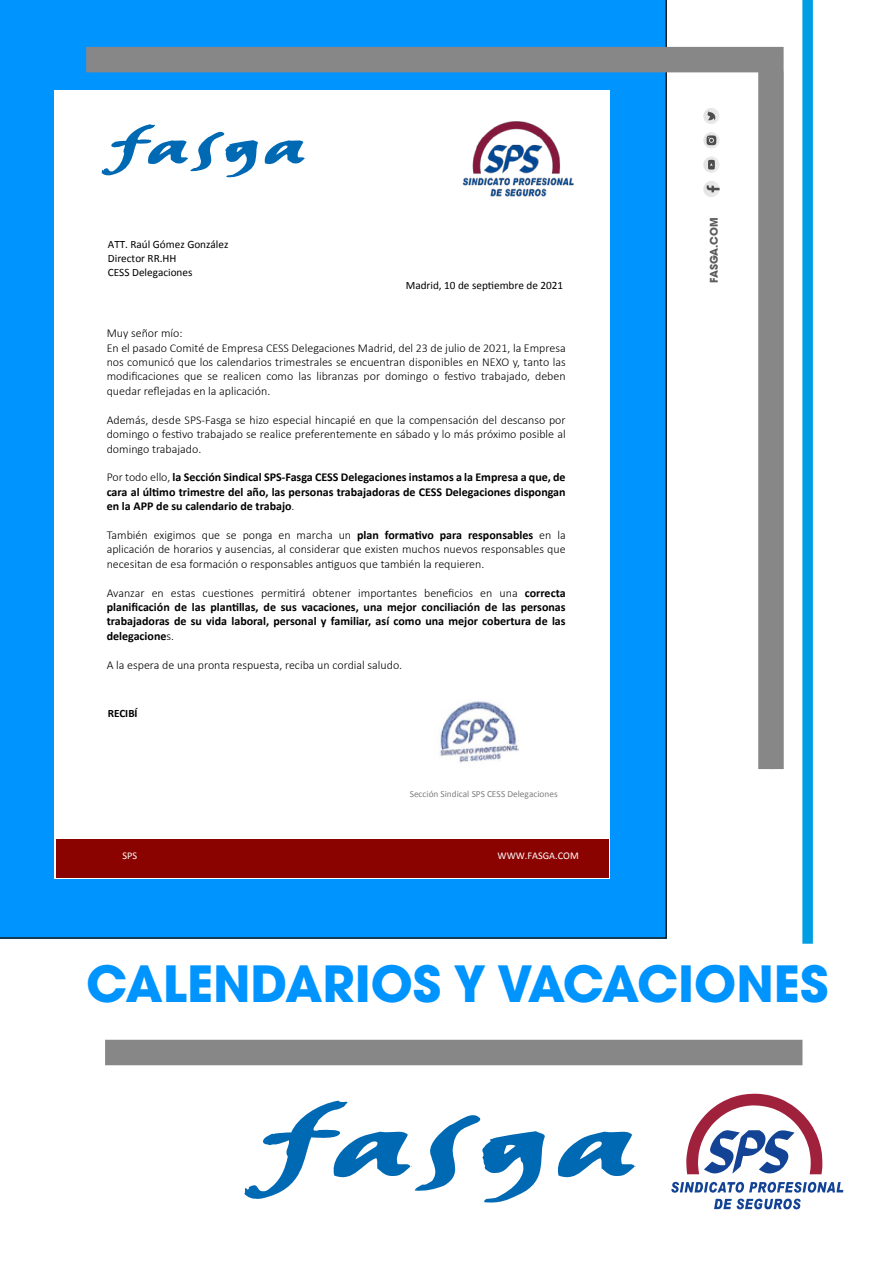
<style>
.page{position:relative;width:893px;height:1263px;background:#fff}
.page>*{position:absolute;margin:0;border:0;box-sizing:border-box;transform-origin:0 0}
.t1{font:700 49.5px "ITC Avant Garde Pro";color:#0094ff}
.t2{font:300 12px/14.4px "Calibri";color:#000;text-align:justify}
.t3{font:700 12px/14.4px "Calibri";color:#000;text-align:justify}
.t4{font:11.25px/13.6px "Calibri";color:#000}
.t5{font:700 11.25px "Calibri";color:#000}
.t6{font:700 10.5px "ITC Avant Garde Pro";color:#5b5b5b}
.t7{font:10.2px "Calibri";letter-spacing:-.005em;color:#fff}
.t8{font:9.3px "Calibri";color:#7f7f7f}
.s1{font-weight:300}
.s2{font-weight:700}
</style>
<div class="page">
<div style="left:0;top:0;width:667px;height:939px;background:#0094ff"></div>
<div style="left:86px;top:47px;width:698px;height:25px;background:#878787"></div>
<div style="left:758px;top:72px;width:26px;height:697px;background:#878787"></div>
<div style="left:54px;top:90px;width:556px;height:789px;background:#fff"></div>
<img style="left:462px;top:121px;width:112px;height:76px">
<div style="left:56px;top:839px;width:553px;height:38px;background:#8b0301"></div>
<img style="left:440px;top:701px;width:80px;height:62px">
<svg style="left:102px;top:124px;width:203px;height:53px"></svg>
<div style="left:105px;top:1040px;width:697px;height:25px;background:#878787"></div>
<div style="left:802px;top:0;width:11px;height:944px;background:#009fe3"></div>
<svg style="left:686px;top:1094px;width:136px;height:80px"></svg>
<svg style="left:671px;top:1181px;width:172px;height:28px"></svg>
<svg style="left:244px;top:1100px;width:392px;height:102px"></svg>
<svg style="left:703px;top:181px;width:17px;height:16px"></svg>
<svg style="left:707px;top:185px;width:13px;height:7px"></svg>
<svg style="left:703px;top:157px;width:17px;height:16px"></svg>
<svg style="left:708px;top:160px;width:7px;height:10px"></svg>
<svg style="left:703px;top:132px;width:17px;height:16px"></svg>
<svg style="left:707px;top:135px;width:9px;height:10px"></svg>
<svg style="left:703px;top:108px;width:17px;height:16px"></svg>
<svg style="left:708px;top:111px;width:7px;height:10px"></svg>
<p class="t4" style="left:108px;top:237px;width:122px">ATT. Raúl Gómez González<br>Director RR.HH<br>CESS Delegaciones</p>
<p class="t4" style="left:406px;top:278px;width:159px">Madrid, 10 de septiembre de 2021</p>
<p class="t4" style="left:108px;top:317px;width:451px;line-height:22.2px">Muy señor mío:<br>En el pasado Comité de Empresa CESS Delegaciones Madrid, del 23 de julio de 2021, la Empresa nos</p>
<p class="t4" style="left:108px;top:358px;width:451px;line-height:14.9px;text-align:justify">comunicó que los calendarios trimestrales se encuentran disponibles en NEXO y, tanto las modificaciones que se realicen como las libranzas por domingo o festivo trabajado, deben quedar reflejadas en la aplicación.</p>
<p class="t4" style="left:108px;top:425px;width:451px">Además, desde SPS-Fasga se hizo especial hincapié en que la compensación del descanso por</p>
<p class="t2" style="left:107px;top:326px;width:460px;text-align:left">Muy señor mío:<br>En el pasado Comité de Empresa CESS Delegaciones Madrid, del 23 de julio de 2021, la Empresa nos comunicó que los calendarios trimestrales se encuentran disponibles en NEXO y, tanto las modificaciones que se realicen como las libranzas por domingo o festivo trabajado, deben quedar reflejadas en la aplicación.</p>
<p class="t2" style="left:107px;top:412px;width:460px">Además, desde SPS-Fasga se hizo especial hincapié en que la compensación del descanso por domingo o festivo trabajado se realice preferentemente en sábado y lo más próximo posible al domingo trabajado.</p>
<p class="t3" style="left:107px;top:470px;width:460px"><span class="s1">Por todo ello,</span> la Sección Sindical SPS-Fasga CESS Delegaciones instamos a la Empresa a que, de cara al último trimestre del año, las personas trabajadoras de CESS Delegaciones dispongan en la APP de su calendario de trabajo<span class="s1">.</span></p>
<p class="t2" style="left:107px;top:528px;width:460px">También exigimos que se ponga en marcha un <span class="s2">plan formativo para responsables</span> en la aplicación de horarios y ausencias, al considerar que existen muchos nuevos responsables que necesitan de esa formación o responsables antiguos que también la requieren.</p>
<p class="t3" style="left:107px;top:585px;width:460px"><span class="s1">Avanzar en estas cuestiones permitirá obtener importantes beneficios en una</span> correcta planificación de las plantillas, de sus vacaciones, una mejor conciliación de las personas trabajadoras de su vida laboral, personal y familiar, así como una mejor cobertura de las delegacione<span class="s1">s.</span></p>
<p class="t2" style="left:107px;top:657px;width:297px">A la espera de una pronta respuesta, reciba un cordial saludo.</p>
<p class="t5" style="left:108px;top:536px;width:48px">y familiar.</p>
<p class="t4" style="left:108px;top:588px;width:349px">confirmación de las vacaciones a los colaboradores con la debida antelación.</p>
<p class="t5" style="left:108px;top:705px;width:31px">RECIBÍ</p>
<p class="t8" style="left:410px;top:788px;width:149px">Sección Sindical SPS CESS Delegaciones</p>
<p class="t7" style="left:123px;top:850px;width:16px">SPS</p>
<p class="t7" style="left:498px;top:850px;width:83px">WWW.FASGA.COM</p>
<p class="t6" style="left:707px;top:283px;width:67px;rotate:-90deg">FASGA.COM</p>
<h1 class="t1" style="left:86px;top:951px;width:744px">CALENDARIOS Y VACACIONES</h1>
</div>
